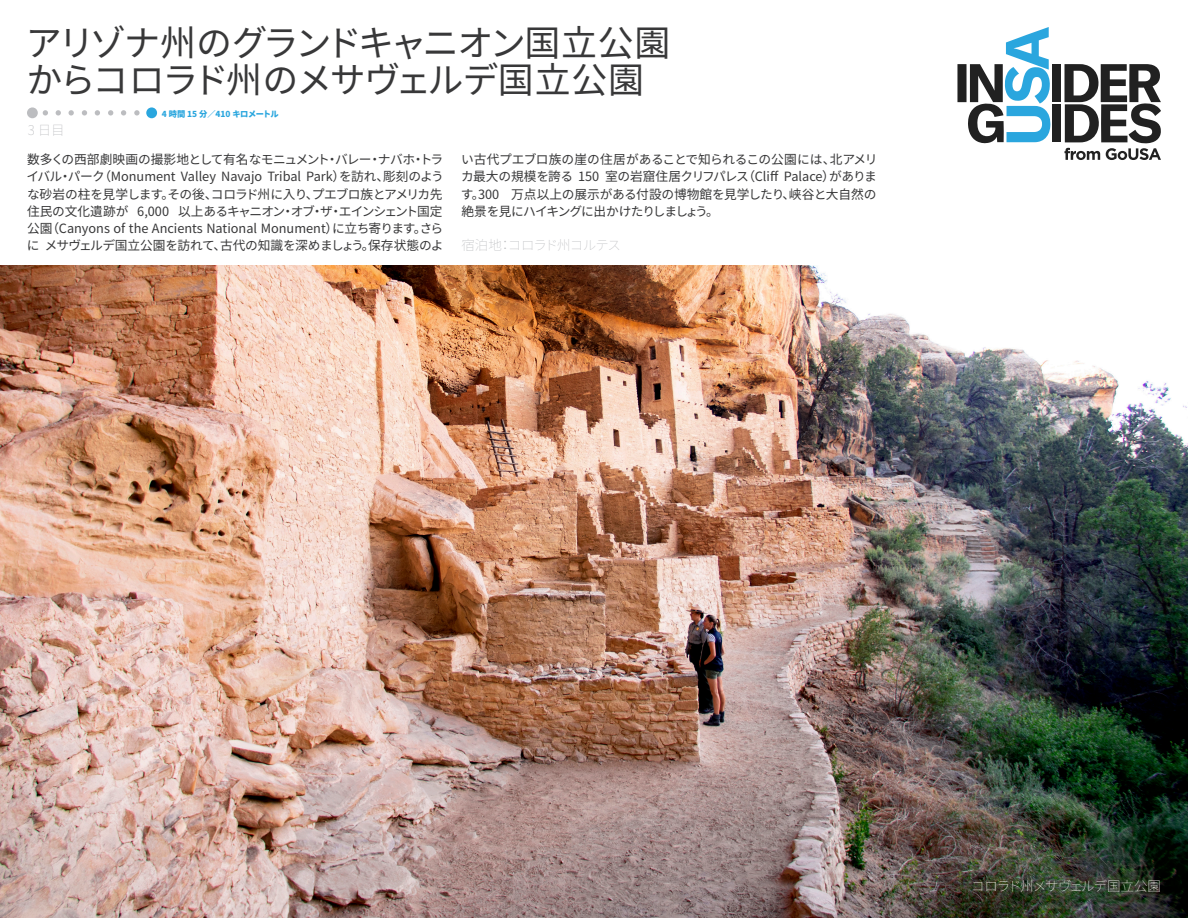
<style>
.page{position:relative;width:1188px;height:918px;background:#fff}
.page>*{position:absolute;margin:0;border:0;box-sizing:border-box;transform-origin:0 0}
.Section_Title_no_lin{font:36px/37.5px "Noto Sans JP";letter-spacing:-.055em;color:#383839}
.Photo_Caption{font:100 13.5px "Noto Sans JP";letter-spacing:-.055em;color:#fffefa}
.Accommodation{font:100 13.5px "Noto Sans JP";letter-spacing:-.055em;color:#bcbdc0}
.Section_Title_no_lin-2{font:100 13.5px "Noto Sans JP";color:#bcbdc0}
.t1{font:12.75px/17.2px "Noto Sans JP";letter-spacing:-.035em;color:#383839;text-align:justify}
.t2{font:900 8.25px "Noto Sans JP";letter-spacing:-.045em;color:#2aa6de}
</style>
<div class="page">
<img style="left:0;top:265px;width:1188px;height:653px">
<svg style="left:43px;top:110px;width:31px;height:6px"></svg>
<svg style="left:82px;top:110px;width:18px;height:6px"></svg>
<svg style="left:108px;top:110px;width:18px;height:6px"></svg>
<svg style="left:134px;top:110px;width:13px;height:6px"></svg>
<div style="left:146px;top:107px;width:11px;height:11px;background:#2aa6de;border-radius:50%"></div>
<div style="left:27px;top:107px;width:11px;height:11px;background:#bcbdc0;border-radius:50%"></div>
<svg style="left:957px;top:27px;width:94px;height:117px"></svg>
<div style="left:1052px;top:64px;width:9px;height:38px;background:#212121"></div>
<div style="left:1052px;top:104px;width:9px;height:38px;background:#212121"></div>
<svg style="left:1064px;top:64px;width:97px;height:96px"></svg>
<p class="Section_Title_no_lin" style="left:26px;top:24px;width:646px">アリゾナ州のグランドキャニオン国立公園からコロラド州のメサヴェルデ国立公園</p>
<p class="Section_Title_no_lin-2" style="left:28px;top:123px;width:39px">3 日目</p>
<p class="t2" style="left:162px;top:109px;width:119px">4 時間 15 分／410 キロメートル</p>
<p class="t1" style="left:27px;top:151px;width:419px">数多くの西部劇映画の撮影地として有名なモニュメント・バレー・ナバホ・トライバル・パーク（Monument Valley Navajo Tribal Park）を訪れ、彫刻のような砂岩の柱を見学します。その後、コロラド州に入り、プエブロ族とアメリカ先住民の文化遺跡が 6,000 以上あるキャニオン・オブ・ザ・エインシェント国定公園（Canyons of the Ancients National Monument）に立ち寄ります。さらに メサヴェルデ国立公園を訪れて、古代の知識を深めましょう。保存状態のよ</p>
<p class="t1" style="left:461px;top:151px;width:418px">い古代プエブロ族の崖の住居があることで知られるこの公園には、北アメリカ最大の規模を誇る 150 室の岩窟住居クリフパレス（Cliff Palace）があります。300 万点以上の展示がある付設の博物館を見学したり、峡谷と大自然の絶景を見にハイキングに出かけたりしましょう。</p>
<p class="Accommodation" style="left:461px;top:238px;width:161px">宿泊地：コロラド州コルテス</p>
<p class="Photo_Caption" style="left:971px;top:878px;width:191px">コロラド州メサヴェルデ国立公園</p>
</div>
